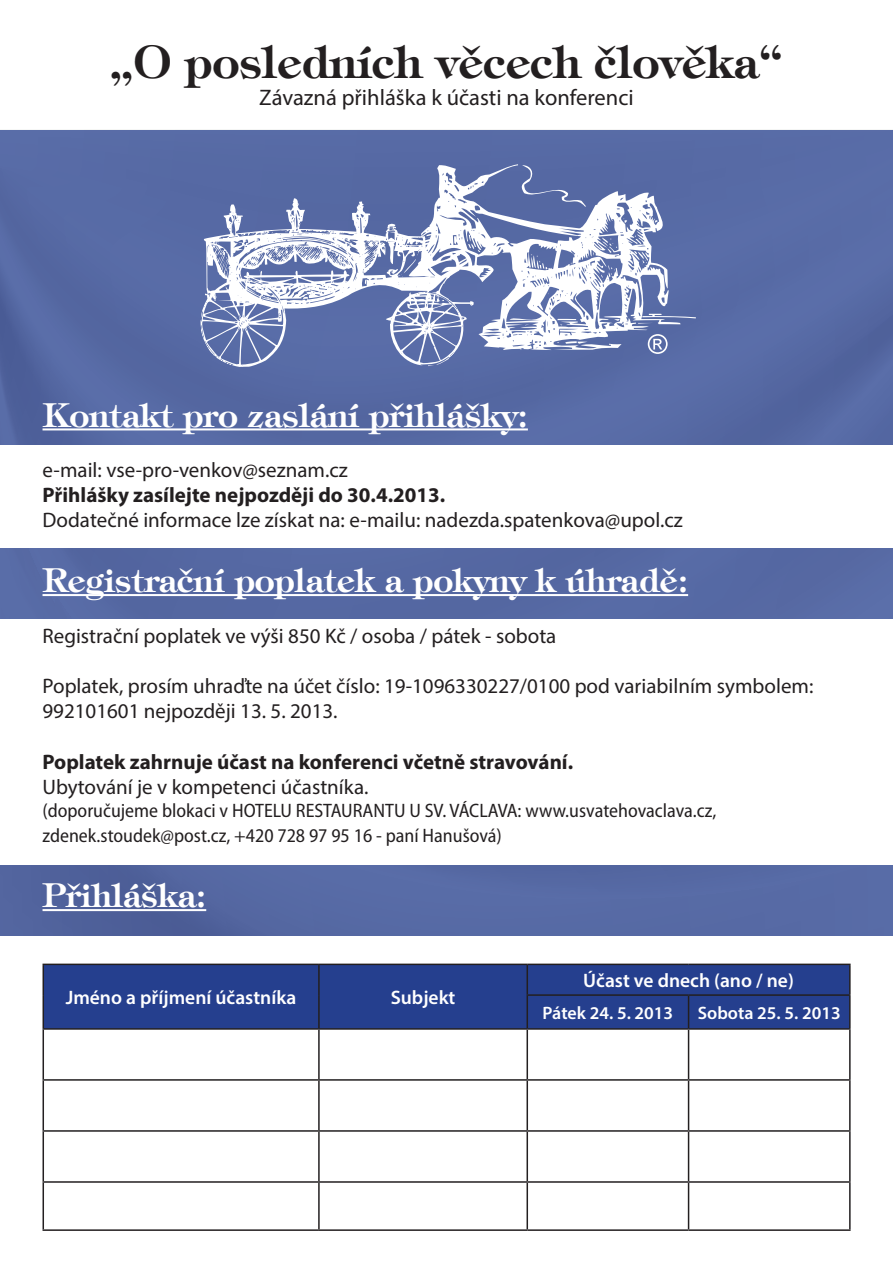
<style>
.page{position:relative;width:893px;height:1263px;background:#fff}
.page>*{position:absolute;margin:0;border:0;box-sizing:border-box;transform-origin:0 0}
.t1{font:700 45px "Timpani";color:#231f20}
.t2{font:700 33px "Timpani";color:#fff}
.t3{font:22.5px "Myriad Pro";color:#231f20}
.t4{font:21px/25.2px "Myriad Pro";color:#231f20}
.t5{font:700 21px "Myriad Pro";color:#231f20}
.t6{font:semi-condensed 19.5px/25.2px "Myriad Pro";color:#231f20}
.t7{font:600 19.5px "Myriad Pro";color:#fff}
.t8{font:600 18px "Myriad Pro";color:#fff}
</style>
<div class="page">
<div style="left:0;top:130px;width:893px;height:314px;background:#576aa5"></div>
<div style="left:0;top:549px;width:893px;height:70px;background:#5568a3"></div>
<div style="left:0;top:865px;width:893px;height:70px;background:linear-gradient(to right,#51639d,#596da8)"></div>
<hr style="left:43px;top:428px;width:485px;height:2px;background:#fff">
<hr style="left:43px;top:594px;width:645px;height:2px;background:#fff">
<hr style="left:43px;top:909px;width:163px;height:2px;background:#fff">
<div style="left:44px;top:965px;width:805px;height:63px;background:#253f8e"></div>
<hr style="left:43px;top:963px;width:276px;height:2px;background:#231f20">
<hr style="left:43px;top:965px;width:1px;height:30px;background:#231f20">
<hr style="left:319px;top:963px;width:208px;height:2px;background:#231f20">
<hr style="left:318px;top:965px;width:2px;height:30px;background:#231f20">
<hr style="left:527px;top:963px;width:162px;height:2px;background:#231f20">
<hr style="left:526px;top:965px;width:2px;height:29px;background:#231f20">
<hr style="left:689px;top:963px;width:162px;height:2px;background:#231f20">
<hr style="left:849px;top:965px;width:2px;height:29px;background:#231f20">
<hr style="left:43px;top:995px;width:1px;height:33px;background:#231f20">
<hr style="left:318px;top:995px;width:2px;height:33px;background:#231f20">
<hr style="left:526px;top:994px;width:163px;height:2px;background:#231f20">
<hr style="left:526px;top:996px;width:2px;height:32px;background:#231f20">
<hr style="left:689px;top:994px;width:162px;height:2px;background:#231f20">
<hr style="left:688px;top:996px;width:1px;height:32px;background:#231f20">
<hr style="left:849px;top:996px;width:2px;height:32px;background:#231f20">
<hr style="left:43px;top:1028px;width:276px;height:2px;background:#231f20">
<hr style="left:43px;top:1030px;width:1px;height:49px;background:#231f20">
<hr style="left:319px;top:1028px;width:208px;height:2px;background:#231f20">
<hr style="left:318px;top:1030px;width:2px;height:49px;background:#231f20">
<hr style="left:527px;top:1028px;width:162px;height:2px;background:#231f20">
<hr style="left:526px;top:1030px;width:2px;height:49px;background:#231f20">
<hr style="left:689px;top:1028px;width:162px;height:2px;background:#231f20">
<hr style="left:688px;top:1030px;width:1px;height:49px;background:#231f20">
<hr style="left:849px;top:1030px;width:2px;height:49px;background:#231f20">
<hr style="left:43px;top:1079px;width:276px;height:2px;background:#231f20">
<hr style="left:43px;top:1081px;width:1px;height:49px;background:#231f20">
<hr style="left:319px;top:1079px;width:208px;height:2px;background:#231f20">
<hr style="left:318px;top:1081px;width:2px;height:49px;background:#231f20">
<hr style="left:527px;top:1079px;width:162px;height:2px;background:#231f20">
<hr style="left:526px;top:1081px;width:2px;height:49px;background:#231f20">
<hr style="left:689px;top:1079px;width:162px;height:2px;background:#231f20">
<hr style="left:688px;top:1081px;width:1px;height:49px;background:#231f20">
<hr style="left:849px;top:1081px;width:2px;height:49px;background:#231f20">
<hr style="left:43px;top:1130px;width:276px;height:2px;background:#231f20">
<hr style="left:43px;top:1132px;width:1px;height:49px;background:#231f20">
<hr style="left:319px;top:1130px;width:208px;height:2px;background:#231f20">
<hr style="left:318px;top:1132px;width:2px;height:49px;background:#231f20">
<hr style="left:527px;top:1130px;width:162px;height:2px;background:#231f20">
<hr style="left:526px;top:1132px;width:2px;height:49px;background:#231f20">
<hr style="left:689px;top:1130px;width:162px;height:2px;background:#231f20">
<hr style="left:688px;top:1132px;width:1px;height:49px;background:#231f20">
<hr style="left:849px;top:1132px;width:2px;height:49px;background:#231f20">
<hr style="left:43px;top:1181px;width:276px;height:2px;background:#231f20">
<hr style="left:43px;top:1183px;width:1px;height:46px;background:#231f20">
<hr style="left:319px;top:1181px;width:208px;height:2px;background:#231f20">
<hr style="left:318px;top:1183px;width:2px;height:46px;background:#231f20">
<hr style="left:527px;top:1181px;width:162px;height:2px;background:#231f20">
<hr style="left:526px;top:1183px;width:2px;height:46px;background:#231f20">
<hr style="left:689px;top:1181px;width:162px;height:2px;background:#231f20">
<hr style="left:688px;top:1183px;width:1px;height:46px;background:#231f20">
<hr style="left:849px;top:1183px;width:2px;height:46px;background:#231f20">
<hr style="left:43px;top:1229px;width:276px;height:2px;background:#231f20">
<hr style="left:319px;top:1229px;width:208px;height:2px;background:#231f20">
<hr style="left:527px;top:1229px;width:162px;height:2px;background:#231f20">
<hr style="left:689px;top:1229px;width:162px;height:2px;background:#231f20">
<svg style="left:201px;top:198px;width:256px;height:169px"></svg>
<svg style="left:421px;top:164px;width:275px;height:186px"></svg>
<svg style="left:648px;top:334px;width:20px;height:20px"></svg>
<h1 class="t1" style="left:109px;top:33px;width:676px">„O posledních věcech člověka“</h1>
<p class="t3" style="left:259px;top:84px;width:376px">Závazná přihláška k účasti na konferenci</p>
<h2 class="t2" style="left:43px;top:393px;width:487px">Kontakt pro zaslání přihlášky:</h2>
<p class="t4" style="left:43px;top:457px;width:307px">e-mail: vse-pro-venkov@seznam.cz</p>
<p class="t5" style="left:43px;top:481px;width:404px">Přihlášky zasílejte nejpozději do 30.4.2013.</p>
<p class="t4" style="left:43px;top:507px;width:642px">Dodatečné informace lze získat na: e-mailu: nadezda.spatenkova@upol.cz</p>
<h2 class="t2" style="left:43px;top:559px;width:647px">Registrační poplatek a pokyny k úhradě:</h2>
<p class="t4" style="left:43px;top:623px;width:515px">Registrační poplatek ve výši 850 Kč / osoba / pátek - sobota</p>
<p class="t4" style="left:43px;top:673px;width:772px">Poplatek, prosím uhraďte na účet číslo: 19-1096330227/0100 pod variabilním symbolem:<br>992101601 nejpozději 13. 5. 2013.</p>
<p class="t5" style="left:43px;top:748px;width:532px">Poplatek zahrnuje účast na konferenci včetně stravování.</p>
<p class="t4" style="left:43px;top:774px;width:328px">Ubytování je v kompetenci účastníka.</p>
<p class="t6" style="left:43px;top:798px;width:675px">(doporučujeme blokaci v HOTELU RESTAURANTU U SV. VÁCLAVA: www.usvatehovaclava.cz, zdenek.stoudek@post.cz, +420 728 97 95 16 - paní Hanušová)</p>
<h2 class="t2" style="left:43px;top:874px;width:165px">Přihláška:</h2>
<p class="t7" style="left:66px;top:985px;width:232px">Jméno a příjmení účastníka</p>
<p class="t7" style="left:391px;top:985px;width:66px">Subjekt</p>
<p class="t7" style="left:583px;top:968px;width:212px">Účast ve dnech (ano / ne)</p>
<p class="t8" style="left:543px;top:1001px;width:132px">Pátek 24. 5. 2013</p>
<p class="t8" style="left:698px;top:1001px;width:144px">Sobota 25. 5. 2013</p>
</div>
